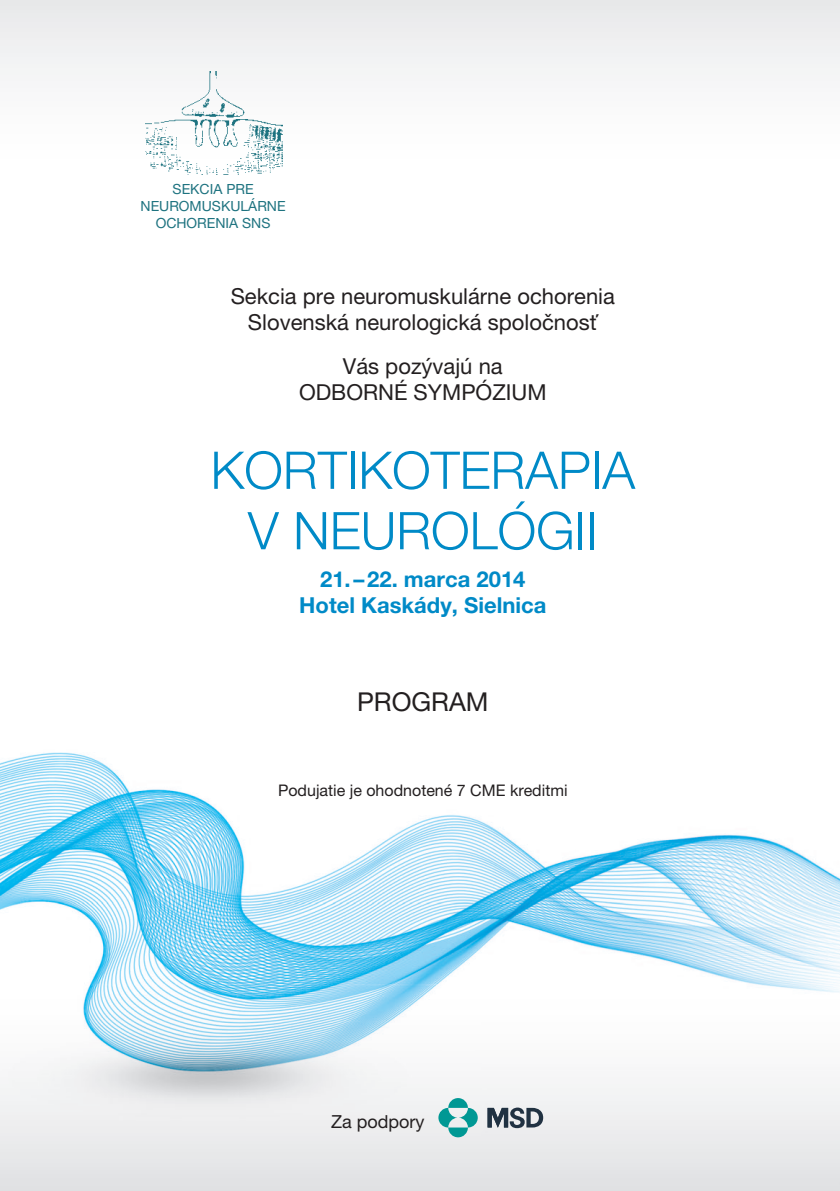
<style>
.page{position:relative;width:840px;height:1191px;background:#fff}
.page>*{position:absolute;margin:0;border:0;box-sizing:border-box;transform-origin:0 0}
.t1{font:300 52px/60.4px "Helvetica Neue LT Pro";color:#008ac7;text-align:center}
.t2{font:26px "Helvetica Neue LT Pro";color:#231f20}
.t3{font:22px/26.4px "Helvetica Neue LT Pro";color:#231f20;text-align:center}
.t4{font:700 22px/26.4px "Helvetica Neue LT Pro";color:#008ac7;text-align:center}
.t5{font:18px "Helvetica Neue LT Pro";color:#231f20}
.t6{font:16px "Helvetica Neue LT Pro";color:#231f20}
.t7{font:14px/16.8px "Helvetica Neue LT Pro";letter-spacing:.15em;color:#1e7380;text-align:center}
</style>
<div class="page">
<img style="left:0;top:0;width:839px;height:1191px">
<img style="left:145px;top:72px;width:137px;height:103px">
<svg style="left:448px;top:1098px;width:19px;height:9px"></svg>
<svg style="left:448px;top:1127px;width:19px;height:10px"></svg>
<svg style="left:438px;top:1107px;width:19px;height:20px"></svg>
<svg style="left:459px;top:1107px;width:18px;height:20px"></svg>
<svg style="left:487px;top:1107px;width:56px;height:21px"></svg>
<p class="t7" style="left:140px;top:181px;width:146px">Sekcia pre neuromuskulárne ochorenia SNS</p>
<p class="t3" style="left:230px;top:282px;width:385px">Sekcia pre neuromuskulárne ochorenia<br>Slovenská neurologická spoločnosť</p>
<p class="t3" style="left:299px;top:352px;width:205px;text-align:left;text-indent:44px">Vás pozývajú na<br>ODBORN</p>
<p class="t3" style="left:394px;top:379px;width:126px">É SYMPÓZIUM</p>
<h1 class="t1" style="left:210px;top:439px;width:426px">KORTIKOTERAPIA<br>V NEUROLÓGII</h1>
<p class="t4" style="left:299px;top:565px;width:248px">21. – 22. marca 2014<br>Hotel Kaskády, Sielnica</p>
<p class="t2" style="left:357px;top:686px;width:19px">PRO</p>
<p class="t2" style="left:411px;top:686px;width:39px">GRAM</p>
<p class="t6" style="left:278px;top:781px;width:205px">Podujatie je ohodnotené 7 CME</p>
<p class="t6" style="left:509px;top:781px;width:59px">kreditmi</p>
<p class="t5" style="left:331px;top:1110px;width:95px">Za podpory</p>
</div>
